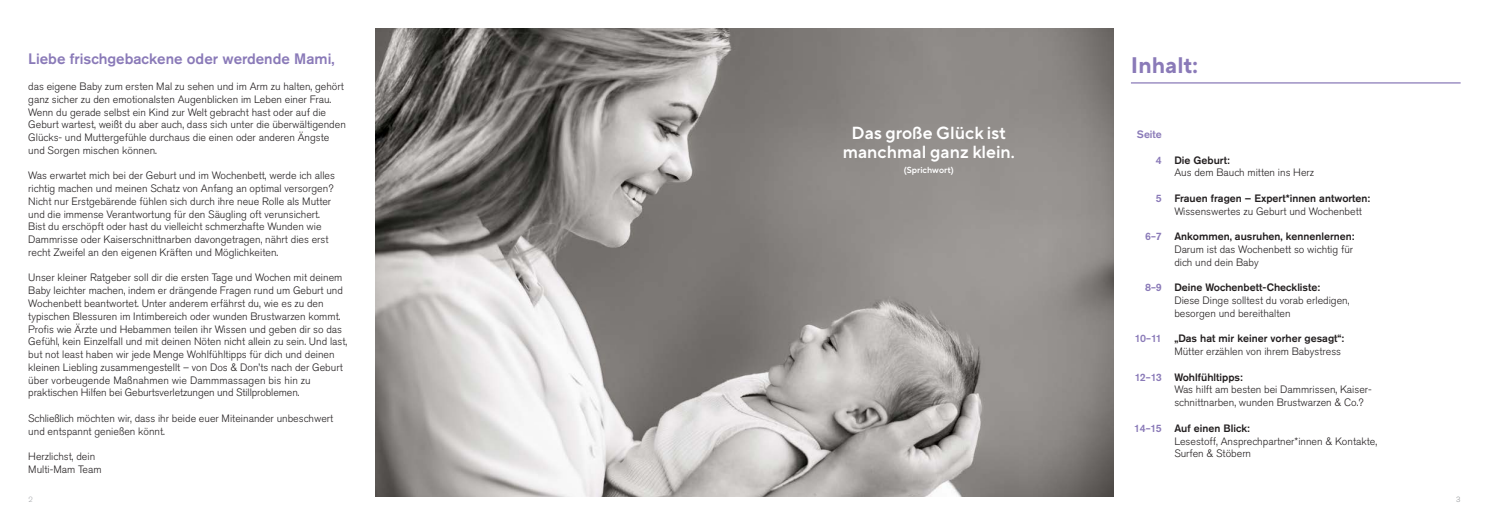
<style>
.page{position:relative;width:1489px;height:525px;background:#fff}
.page>*{position:absolute;margin:0;border:0;box-sizing:border-box;transform-origin:0 0}
.t1{font:700 22.5px "TT Norms Pro";color:#8a7ab8}
.t2{font:600 17.5px/19.4px "TT Norms Pro";color:#fff;text-align:center}
.t3{font:500 15px "Akzidenz Grotesk Std";color:#8a7ab8}
.t4{font:300 10.62px/12.8px "Akzidenz Grotesk Std";color:#231f20}
.t5{font:500 10.62px "Akzidenz Grotesk Std";color:#231f20}
.t6{font:500 10.62px "Akzidenz Grotesk Std";letter-spacing:-.05em;color:#8a7ab8}
.t7{font:600 8.75px "TT Norms Pro";color:#fff}
.t8{font:300 7.5px "Akzidenz Grotesk Std";color:#a8a9ad}
.t9{font:300 7.5px "Akzidenz Grotesk Std";color:#939598}
</style>
<div class="page">
<img style="left:376px;top:28px;width:737px;height:468px">
<hr style="left:1130px;top:82px;width:330px;height:1px;background:#8a7ab8">
<h3 class="t3" style="left:28px;top:50px;width:308px">Liebe frischgebackene oder werdende Mami,</h3>
<p class="t4" style="left:28px;top:80px;width:319px">das eigene Baby zum ersten Mal zu sehen und im Arm zu halten, gehört ganz sicher zu den emotionalsten Augenblicken im Leben einer Frau.<br>Wenn du gerade selbst ein Kind zur Welt gebracht hast oder auf die Geburt wartest, weißt du aber auch, dass sich unter die überwältigenden Glücks- und Muttergefühle durchaus die einen oder anderen Ängste und Sorgen mischen können.</p>
<p class="t4" style="left:28px;top:169px;width:308px">Was erwartet mich bei der Geburt und im Wochenbett, werde ich alles richtig machen und meinen Schatz von Anfang an optimal versorgen?<br>Nicht nur Erstgebärende fühlen sich durch ihre neue Rolle als Mutter und die immense Verantwortung für den Säugling oft verunsichert.<br>Bist du erschöpft oder hast du vielleicht schmerzhafte Wunden wie Dammrisse oder Kaiserschnittnarben davongetragen, nährt dies erst recht Zweifel an den eigenen Kräften und Möglichkeiten.</p>
<p class="t4" style="left:28px;top:271px;width:320px">Unser kleiner Ratgeber soll dir die ersten Tage und Wochen mit deinem Baby leichter machen, indem er drängende Fragen rund um Geburt und Wochenbett beantwortet. Unter anderem erfährst du, wie es zu den typischen Blessuren im Intimbereich oder wunden Brustwarzen kommt.<br>Profis wie Ärzte und Hebammen teilen ihr Wissen und geben dir so das Gefühl, kein Einzelfall und mit deinen Nöten nicht allein zu sein. Und last, but not least haben wir jede Menge Wohlfühltipps für dich und deinen kleinen Liebling zusammengestellt – von Dos &amp; Don’ts nach der Geburt über vorbeugende Maßnahmen wie Dammmassagen bis hin zu praktischen Hilfen bei Geburtsverletzungen und Stillproblemen.</p>
<p class="t4" style="left:28px;top:412px;width:306px">Schließlich möchten wir, dass ihr beide euer Miteinander unbeschwert und entspannt genießen könnt.</p>
<p class="t4" style="left:28px;top:450px;width:75px">Herzlichst, dein<br>Multi-Mam Team</p>
<h2 class="t2" style="left:842px;top:122px;width:174px">Das große Glück ist manchmal ganz klein.</h2>
<p class="t7" style="left:903px;top:164px;width:52px">(Sprichwort)</p>
<h1 class="t1" style="left:1130px;top:48px;width:69px">Inhalt:</h1>
<p class="t6" style="left:1136px;top:128px;width:27px">Seite</p>
<p class="t6" style="left:1155px;top:153px;width:7px">4</p>
<p class="t6" style="left:1155px;top:192px;width:7px">5</p>
<p class="t6" style="left:1145px;top:230px;width:18px">6–7</p>
<p class="t6" style="left:1145px;top:281px;width:18px">8–9</p>
<p class="t6" style="left:1134px;top:332px;width:29px">10–11</p>
<p class="t6" style="left:1134px;top:370px;width:29px">12–13</p>
<p class="t6" style="left:1134px;top:421px;width:29px">14–15</p>
<p class="t5" style="left:1174px;top:153px;width:57px">Die Geburt:</p>
<p class="t4" style="left:1174px;top:166px;width:141px">Aus dem Bauch mitten ins Herz</p>
<p class="t5" style="left:1174px;top:192px;width:197px">Frauen fragen – Expert*innen antworten:</p>
<p class="t4" style="left:1174px;top:205px;width:189px">Wissenswertes zu Geburt und Wochenbett</p>
<p class="t5" style="left:1174px;top:230px;width:182px">Ankommen, ausruhen, kennenlernen:</p>
<p class="t4" style="left:1174px;top:243px;width:180px">Darum ist das Wochenbett so wichtig für dich und dein Baby</p>
<p class="t5" style="left:1174px;top:281px;width:147px">Deine Wochenbett-Checkliste:</p>
<p class="t4" style="left:1174px;top:294px;width:177px">Diese Dinge solltest du vorab erledigen, besorgen und bereithalten</p>
<p class="t5" style="left:1174px;top:332px;width:171px">„Das hat mir keiner vorher gesagt“:</p>
<p class="t4" style="left:1174px;top:345px;width:168px">Mütter erzählen von ihrem Babystress</p>
<p class="t5" style="left:1174px;top:370px;width:70px">Wohlfühltipps:</p>
<p class="t4" style="left:1174px;top:383px;width:199px">Was hilft am besten bei Dammrissen, Kaiser&shy;schnittnarben, wunden Brustwarzen &amp; Co.?</p>
<p class="t5" style="left:1174px;top:421px;width:77px">Auf einen Blick:</p>
<p class="t4" style="left:1174px;top:434px;width:204px">Lesestoff, Ansprechpartner*innen &amp; Kontakte,<br>Surfen &amp; Stöbern</p>
<p class="t8" style="left:28px;top:495px;width:6px">2</p>
<p class="t9" style="left:1455px;top:495px;width:6px">3</p>
</div>
